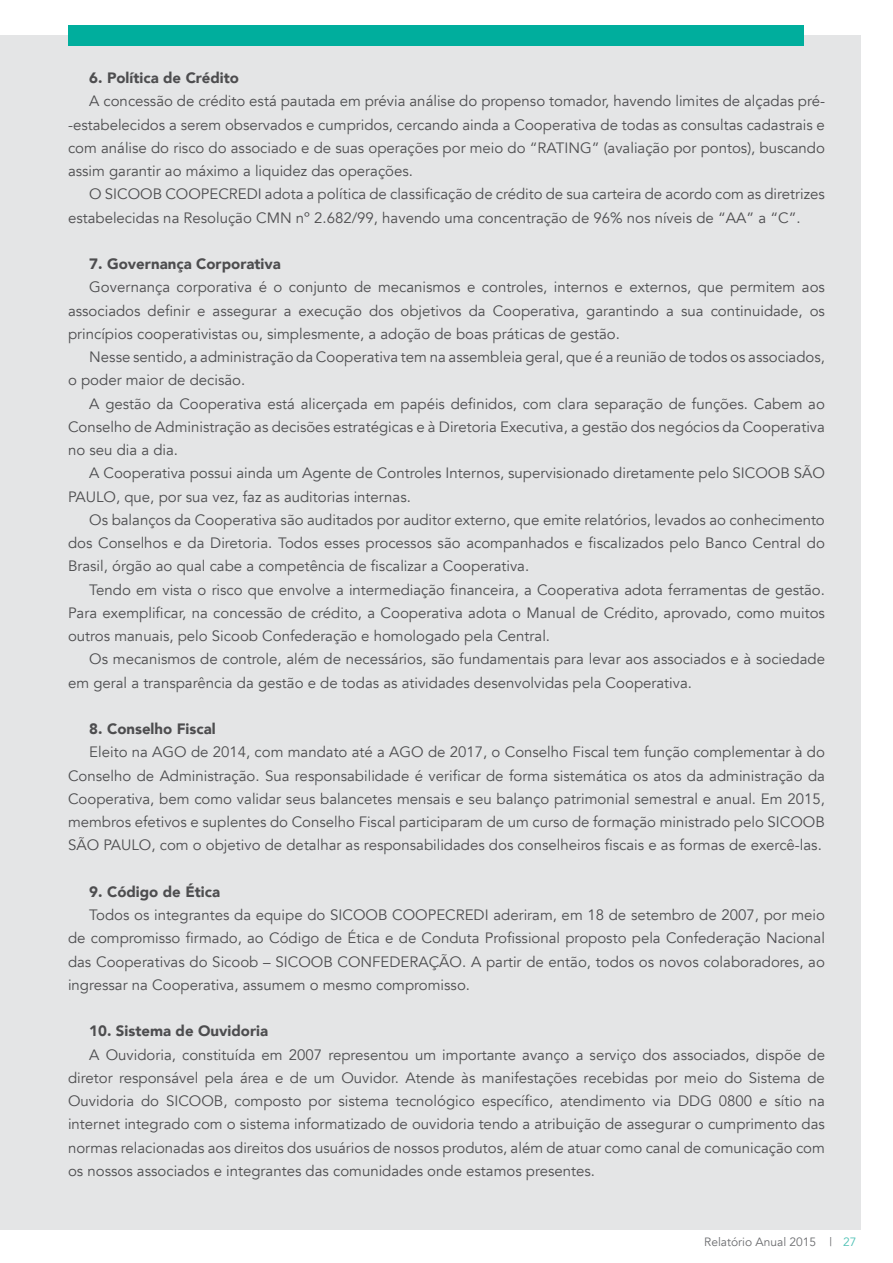
<style>
.page{position:relative;width:893px;height:1263px;background:#fff}
.page>*{position:absolute;margin:0;border:0;box-sizing:border-box;transform-origin:0 0}
.t1{font:15px/23.2px "Avenir";color:#4d4d4f;text-align:justify}
.t2{font:900 15px "Avenir";color:#4d4d4f}
.t3{font:12px "Avenir";color:#6b6c6f}
.s1{color:#4ec1b5}
</style>
<div class="page">
<div style="left:0;top:35px;width:860px;height:1195px;background:#e4e5e6"></div>
<div style="left:68px;top:26px;width:735px;height:20px;background:#00ae9d"></div>
<p class="t2" style="left:89px;top:65px;width:151px">6. Política de Crédito</p>
<p class="t1" style="left:68px;top:90px;width:758px;text-indent:21px">A concessão de crédito está pautada em prévia análise do propenso tomador, havendo limites de alçadas pré--estabelecidos a serem observados e cumpridos, cercando ainda a Cooperativa de todas as consultas cadastrais e com análise do risco do associado e de suas operações por meio do “RATING” (avaliação por pontos), buscando assim garantir ao máximo a liquidez das operações.</p>
<p class="t1" style="left:68px;top:183px;width:758px;text-indent:21px">O SICOOB COOPECREDI adota a política de classificação de crédito de sua carteira de acordo com as diretrizes estabelecidas na Resolução CMN nº 2.682/99, havendo uma concentração de 96% nos níveis de “AA” a “C”.</p>
<p class="t2" style="left:89px;top:251px;width:193px">7. Governança Corporativa</p>
<p class="t1" style="left:68px;top:276px;width:758px;text-indent:21px">Governança corporativa é o conjunto de mecanismos e controles, internos e externos, que permitem aos associados definir e assegurar a execução dos objetivos da Cooperativa, garantindo a sua continuidade, os princípios cooperativistas ou, simplesmente, a adoção de boas práticas de gestão.</p>
<p class="t1" style="left:68px;top:346px;width:758px;text-indent:21px">Nesse sentido, a administração da Cooperativa tem na assembleia geral, que é a reunião de todos os associados, o poder maior de decisão.</p>
<p class="t1" style="left:68px;top:392px;width:758px;text-indent:21px">A gestão da Cooperativa está alicerçada em papéis definidos, com clara separação de funções. Cabem ao Conselho de Administração as decisões estratégicas e à Diretoria Executiva, a gestão dos negócios da Cooperativa no seu dia a dia.</p>
<p class="t1" style="left:68px;top:462px;width:758px;text-indent:21px">A Cooperativa possui ainda um Agente de Controles Internos, supervisionado diretamente pelo SICOOB SÃO<br>PAULO, que, por sua vez, faz as auditorias internas.</p>
<p class="t1" style="left:68px;top:508px;width:758px;text-indent:21px">Os balanços da Cooperativa são auditados por auditor externo, que emite relatórios, levados ao conhecimento dos Conselhos e da Diretoria. Todos esses processos são acompanhados e fiscalizados pelo Banco Central do Brasil, órgão ao qual cabe a competência de fiscalizar a Cooperativa.</p>
<p class="t1" style="left:68px;top:578px;width:758px;text-indent:21px">Tendo em vista o risco que envolve a intermediação financeira, a Cooperativa adota ferramentas de gestão.<br>Para exemplificar, na concessão de crédito, a Cooperativa adota o Manual de Crédito, aprovado, como muitos outros manuais, pelo Sicoob Confederação e homologado pela Central.</p>
<p class="t1" style="left:68px;top:648px;width:758px;text-indent:21px">Os mecanismos de controle, além de necessários, são fundamentais para levar aos associados e à sociedade em geral a transparência da gestão e de todas as atividades desenvolvidas pela Cooperativa.</p>
<p class="t2" style="left:89px;top:716px;width:128px">8. Conselho Fiscal</p>
<p class="t1" style="left:68px;top:741px;width:758px;text-indent:21px">Eleito na AGO de 2014, com mandato até a AGO de 2017, o Conselho Fiscal tem função complementar à do Conselho de Administração. Sua responsabilidade é verificar de forma sistemática os atos da administração da Cooperativa, bem como validar seus balancetes mensais e seu balanço patrimonial semestral e anual. Em 2015, membros efetivos e suplentes do Conselho Fiscal participaram de um curso de formação ministrado pelo SICOOB SÃO PAULO, com o objetivo de detalhar as responsabilidades dos conselheiros fiscais e as formas de exercê-las.</p>
<p class="t2" style="left:89px;top:879px;width:132px">9. Código de Ética</p>
<p class="t1" style="left:68px;top:904px;width:758px;text-indent:21px">Todos os integrantes da equipe do SICOOB COOPECREDI aderiram, em 18 de setembro de 2007, por meio de compromisso firmado, ao Código de Ética e de Conduta Profissional proposto pela Confederação Nacional das Cooperativas do Sicoob – SICOOB CONFEDERAÇÃO. A partir de então, todos os novos colaboradores, ao ingressar na Cooperativa, assumem o mesmo compromisso.</p>
<p class="t2" style="left:89px;top:1018px;width:180px">10. Sistema de Ouvidoria</p>
<p class="t1" style="left:68px;top:1043px;width:758px;text-indent:21px">A Ouvidoria, constituída em 2007 representou um importante avanço a serviço dos associados, dispõe de diretor responsável pela área e de um Ouvidor. Atende às manifestações recebidas por meio do Sistema de Ouvidoria do SICOOB, composto por sistema tecnológico específico, atendimento via DDG 0800 e sítio na internet integrado com o sistema informatizado de ouvidoria tendo a atribuição de assegurar o cumprimento das normas relacionadas aos direitos dos usuários de nossos produtos, além de atuar como canal de comunicação com os nossos associados e integrantes das comunidades onde estamos presentes.</p>
<p class="t3" style="left:704px;top:1235px;width:154px">Relatório Anual 2015 | <span class="s1">27</span></p>
</div>
